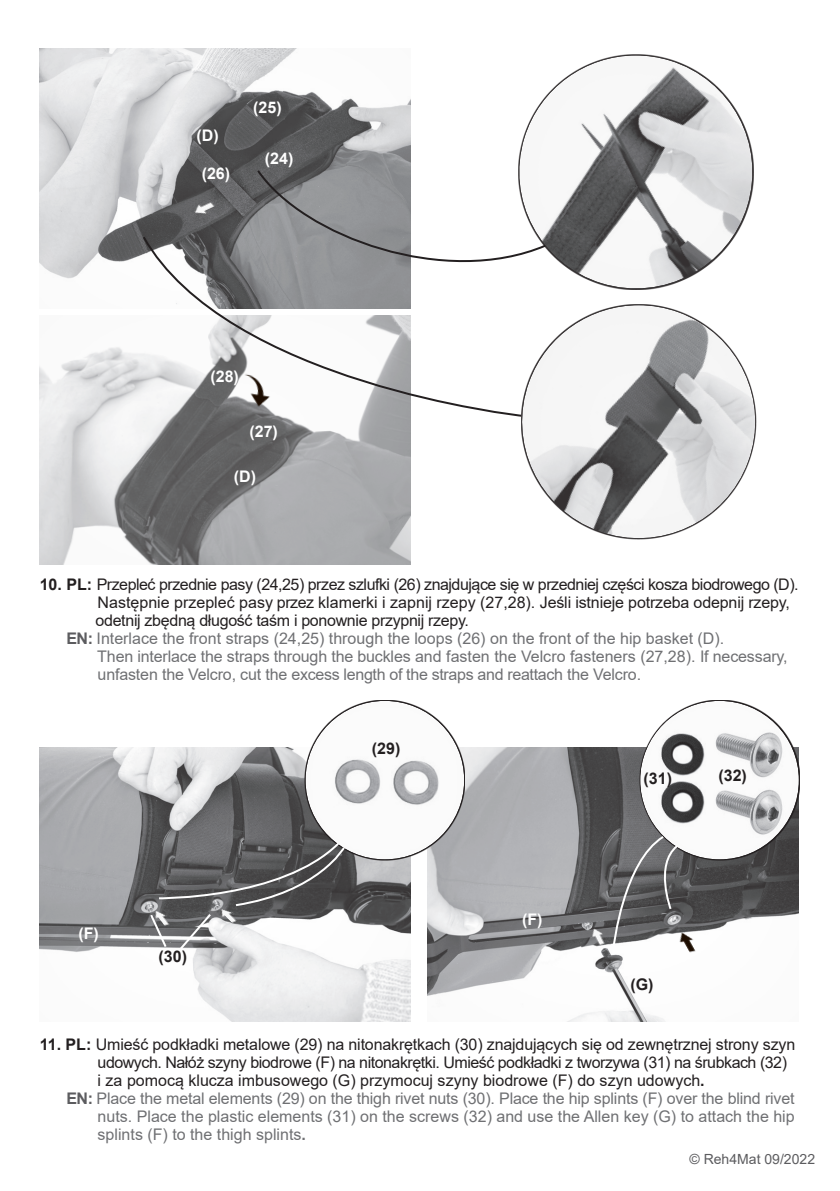
<style>
.page{position:relative;width:840px;height:1191px;background:#fff}
.page>*{position:absolute;margin:0;border:0;box-sizing:border-box;transform-origin:0 0}
.t1{font:16px "Arial";letter-spacing:-.01em;color:#6f7073}
.t2{font:16px "Arial";letter-spacing:-.01em;color:#231f20}
.t3{font:16px "Arial";letter-spacing:-.03em;color:#231f20}
.t4{font:700 16px "Arial";color:#fff}
.t5{font:700 16px "Arial";color:#231f20}
.t6{font:14px "Arial";color:#5c5c5f}
.s1{font-weight:700}
.s2{font-weight:700;color:#5c5c5f}
</style>
<div class="page">
<div style="left:39px;top:313px;width:373px;height:252px;background:#231f20;opacity:.03"></div>
<div style="left:39px;top:47px;width:372px;height:262px;background:#231f20;opacity:.03"></div>
<svg style="left:182px;top:188px;width:42px;height:32px"></svg>
<svg style="left:518px;top:54px;width:236px;height:216px"></svg>
<svg style="left:521px;top:270px;width:236px;height:270px"></svg>
<svg style="left:255px;top:168px;width:292px;height:120px"></svg>
<svg style="left:141px;top:234px;width:382px;height:184px"></svg>
<div style="left:427px;top:745px;width:372px;height:278px;background:#231f20;opacity:.03"></div>
<div style="left:39px;top:745px;width:372px;height:278px;background:#231f20;opacity:.03"></div>
<div style="left:302px;top:698px;width:162px;height:162px;background:#231f20;opacity:.03"></div>
<img style="left:672px;top:929px;width:32px;height:26px">
<div style="left:637px;top:698px;width:162px;height:162px;background:#231f20;opacity:.03"></div>
<svg style="left:139px;top:840px;width:206px;height:111px"></svg>
<svg style="left:582px;top:834px;width:97px;height:119px;background:#767678"></svg>
<p class="t4" style="left:196px;top:124px;width:24px">(D)</p>
<p class="t4" style="left:201px;top:162px;width:30px">(26)</p>
<p class="t4" style="left:253px;top:96px;width:30px">(25)</p>
<p class="t4" style="left:265px;top:147px;width:30px">(24)</p>
<p class="t4" style="left:210px;top:365px;width:30px">(28)</p>
<p class="t4" style="left:249px;top:420px;width:30px">(27)</p>
<p class="t4" style="left:234px;top:465px;width:24px">(D)</p>
<p class="t3" style="left:40px;top:573px;width:760px"><span class="s1">10. PL:</span> Przepleć przednie pasy (24,25) przez szlufki (26) znajdujące się w przedniej części kosza biodrowego (D).</p>
<p class="t2" style="left:98px;top:591px;width:693px">Następnie przepleć pasy przez klamerki i zapnij rzepy (27,28). Jeśli istnieje potrzeba odepnij rzepy,</p>
<p class="t2" style="left:95px;top:609px;width:375px">odetnij zbędną długość taśm i ponownie przypnij rzepy.</p>
<p class="t1" style="left:66px;top:627px;width:659px"><span class="s2">EN:</span> Interlace the front straps (24,25) through the loops (26) on the front of the hip basket (D).</p>
<p class="t1" style="left:97px;top:645px;width:691px">Then interlace the straps through the buckles and fasten the Velcro fasteners (27,28). If necessary,</p>
<p class="t1" style="left:98px;top:663px;width:544px">unfasten the Velcro, cut the excess length of the straps and reattach the Velcro.</p>
<p class="t4" style="left:78px;top:922px;width:22px">(F)</p>
<p class="t5" style="left:158px;top:945px;width:30px">(30)</p>
<p class="t5" style="left:372px;top:736px;width:30px">(29)</p>
<p class="t4" style="left:522px;top:907px;width:22px">(F)</p>
<p class="t5" style="left:643px;top:767px;width:30px">(31)</p>
<p class="t5" style="left:718px;top:764px;width:30px">(32)</p>
<p class="t5" style="left:630px;top:973px;width:25px">(G)</p>
<p class="t2" style="left:40px;top:1033px;width:756px"><span class="s1">11. PL:</span> Umieść podkładki metalowe (29) na nitonakrętkach (30) znajdujących się od zewnętrznej strony szyn</p>
<p class="t3" style="left:97px;top:1051px;width:690px">udowych. Nałóż szyny biodrowe (F) na nitonakrętki. Umieść podkładki z tworzywa (31) na śrubkach (32)</p>
<p class="t2" style="left:98px;top:1069px;width:608px">i za pomocą klucza imbusowego (G) przymocuj szyny biodrowe (F) do szyn udowych<span class="s1">.</span></p>
<p class="t1" style="left:66px;top:1087px;width:729px"><span class="s2">EN:</span> Place the metal elements (29) on the thigh rivet nuts (30). Place the hip splints (F) over the blind rivet</p>
<p class="t1" style="left:98px;top:1105px;width:698px">nuts. Place the plastic elements (31) on the screws (32) and use the Allen key (G) to attach the hip</p>
<p class="t1" style="left:98px;top:1123px;width:210px">splints (F) to the thigh splints<span class="s1">.</span></p>
<p class="t6" style="left:689px;top:1149px;width:127px">© Reh4Mat 09/2022</p>
</div>
